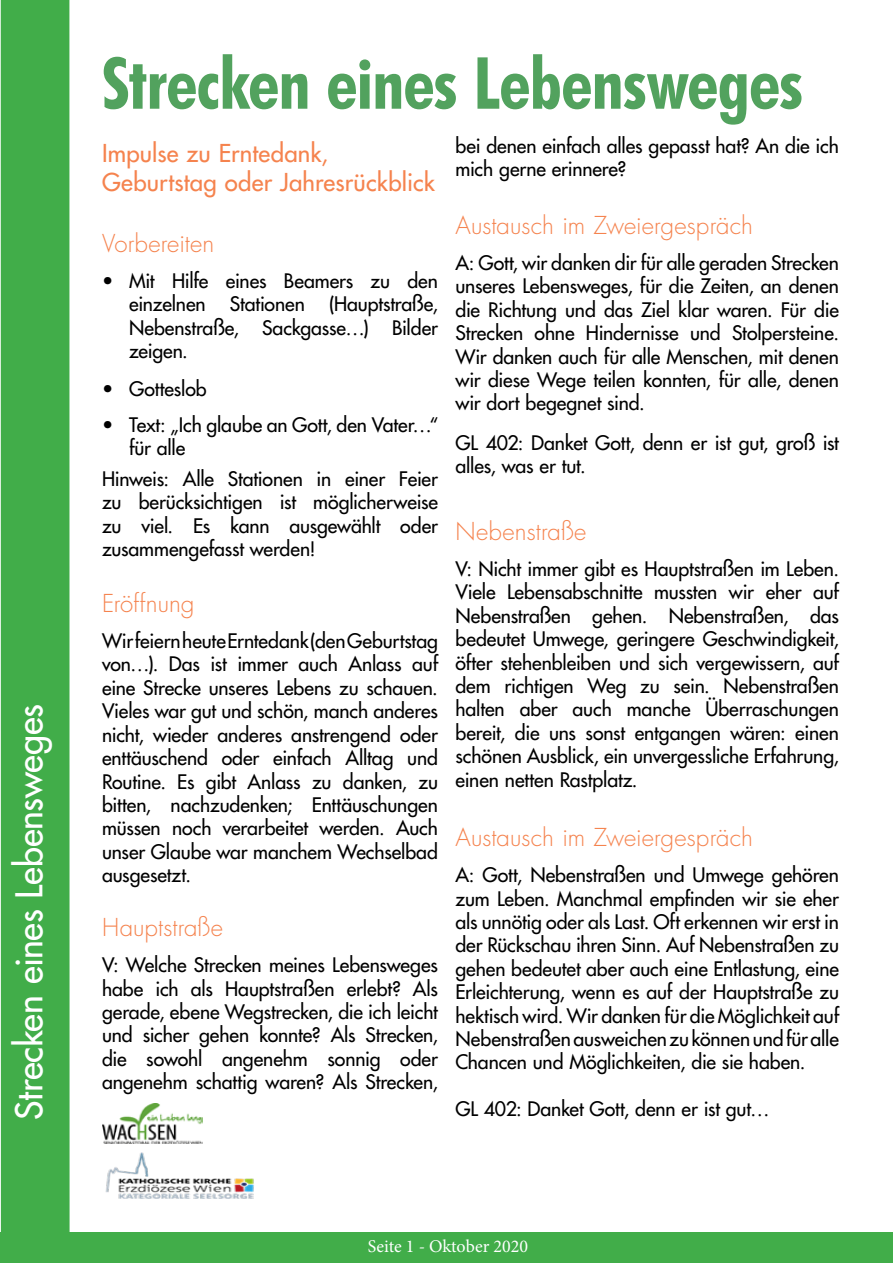
<style>
.page{position:relative;width:893px;height:1263px;background:#fff}
.page>*{position:absolute;margin:0;border:0;box-sizing:border-box;transform-origin:0 0}
.t1{font:700 condensed 72px "Futura BT";letter-spacing:-.01em;color:#52a25e}
.t2{font:500 36px "Futura Std";letter-spacing:-.005em;color:#fff}
.t3{font:300 24px "Futura Std";color:#f5834e}
.t4{font:500 24px/28.8px "Futura Std";letter-spacing:.01em;color:#f5834e}
.t5{font:500 19.5px/23.4px "Futura Std";letter-spacing:-.005em;color:#000;text-align:justify}
.t6{font:18px "Minion Pro";color:#fff}
</style>
<div class="page">
<div style="left:1px;top:0;width:69px;height:1263px;background:#41ad49"></div>
<div style="left:0;top:1232px;width:893px;height:31px;background:#41ad49"></div>
<img style="left:105px;top:1152px;width:149px;height:47px">
<img style="left:102px;top:1103px;width:101px;height:41px">
<h2 class="t2" style="left:7px;top:1119px;width:417px;rotate:-90deg">Strecken eines Lebensweges</h2>
<h1 class="t1" style="left:102px;top:39px;width:703px">Strecken eines Lebensweges</h1>
<p class="t4" style="left:102px;top:139px;width:334px">Impulse zu Erntedank,<br>Geburtstag oder Jahresrückblick</p>
<p class="t3" style="left:102px;top:229px;width:114px">Vorbereiten</p>
<p class="t5" style="left:129px;top:269px;width:310px;text-indent:-27px">• Mit Hilfe eines Beamers zu den einzelnen Stationen (Hauptstraße, Nebenstraße, Sackgasse…) Bilder zeigen.</p>
<p class="t5" style="left:102px;top:377px;width:106px">• Gotteslob</p>
<p class="t5" style="left:129px;top:413px;width:310px;text-indent:-27px">• Text: „Ich glaube an Gott, den Vater…“ für alle</p>
<p class="t5" style="left:102px;top:467px;width:337px">Hinweis: Alle Stationen in einer Feier zu berücksichtigen ist möglicherweise zu viel. Es kann ausgewählt oder zusammengefasst werden!</p>
<p class="t3" style="left:102px;top:589px;width:94px">Eröffnung</p>
<p class="t5" style="left:102px;top:629px;width:337px">Wir feiern heute Erntedank (den Geburtstag von…). Das ist immer auch Anlass auf eine Strecke unseres Lebens zu schauen.<br>Vieles war gut und schön, manch anderes nicht, wieder anderes anstrengend oder enttäuschend oder einfach Alltag und Routine. Es gibt Anlass zu danken, zu bitten, nachzudenken; Enttäuschungen müssen noch verarbeitet werden. Auch unser Glaube war manchem Wechselbad ausgesetzt.</p>
<p class="t3" style="left:102px;top:913px;width:123px">Hauptstraße</p>
<p class="t5" style="left:102px;top:953px;width:337px">V: Welche Strecken meines Lebensweges habe ich als Hauptstraßen erlebt? Als gerade, ebene Wegstrecken, die ich leicht und sicher gehen konnte? Als Strecken, die sowohl angenehm sonnig oder angenehm schattig waren? Als Strecken,</p>
<p class="t5" style="left:455px;top:134px;width:385px">bei denen einfach alles gepasst hat? An die ich mich gerne erinnere?</p>
<p class="t3" style="left:455px;top:211px;width:299px">Austausch im Zweiergespräch</p>
<p class="t5" style="left:455px;top:251px;width:385px">A: Gott, wir danken dir für alle geraden Strecken unseres Lebensweges, für die Zeiten, an denen die Richtung und das Ziel klar waren. Für die Strecken ohne Hindernisse und Stolpersteine.<br>Wir danken auch für alle Menschen, mit denen wir diese Wege teilen konnten, für alle, denen wir dort begegnet sind.</p>
<p class="t5" style="left:455px;top:431px;width:385px">GL 402: Danket Gott, denn er ist gut, groß ist alles, was er tut.</p>
<p class="t3" style="left:455px;top:517px;width:132px">Nebenstraße</p>
<p class="t5" style="left:455px;top:557px;width:385px">V: Nicht immer gibt es Hauptstraßen im Leben.<br>Viele Lebensabschnitte mussten wir eher auf Nebenstraßen gehen. Nebenstraßen, das bedeutet Umwege, geringere Geschwindigkeit, öfter stehenbleiben und sich vergewissern, auf dem richtigen Weg zu sein. Nebenstraßen halten aber auch manche Überraschungen bereit, die uns sonst entgangen wären: einen schönen Ausblick, ein unvergessliche Erfahrung, einen netten Rastplatz.</p>
<p class="t3" style="left:455px;top:823px;width:299px">Austausch im Zweiergespräch</p>
<p class="t5" style="left:455px;top:863px;width:385px">A: Gott, Nebenstraßen und Umwege gehören zum Leben. Manchmal empfinden wir sie eher als unnötig oder als Last. Oft erkennen wir erst in der Rückschau ihren Sinn. Auf Nebenstraßen zu gehen bedeutet aber auch eine Entlastung, eine Erleichterung, wenn es auf der Hauptstraße zu hektisch wird. Wir danken für die Möglichkeit auf Nebenstraßen ausweichen zu können und für alle Chancen und Möglichkeiten, die sie haben.</p>
<p class="t5" style="left:455px;top:1097px;width:315px">GL 402: Danket Gott, denn er ist gut…</p>
<p class="t6" style="left:368px;top:1234px;width:162px">Seite 1 - Oktober 2020</p>
</div>
